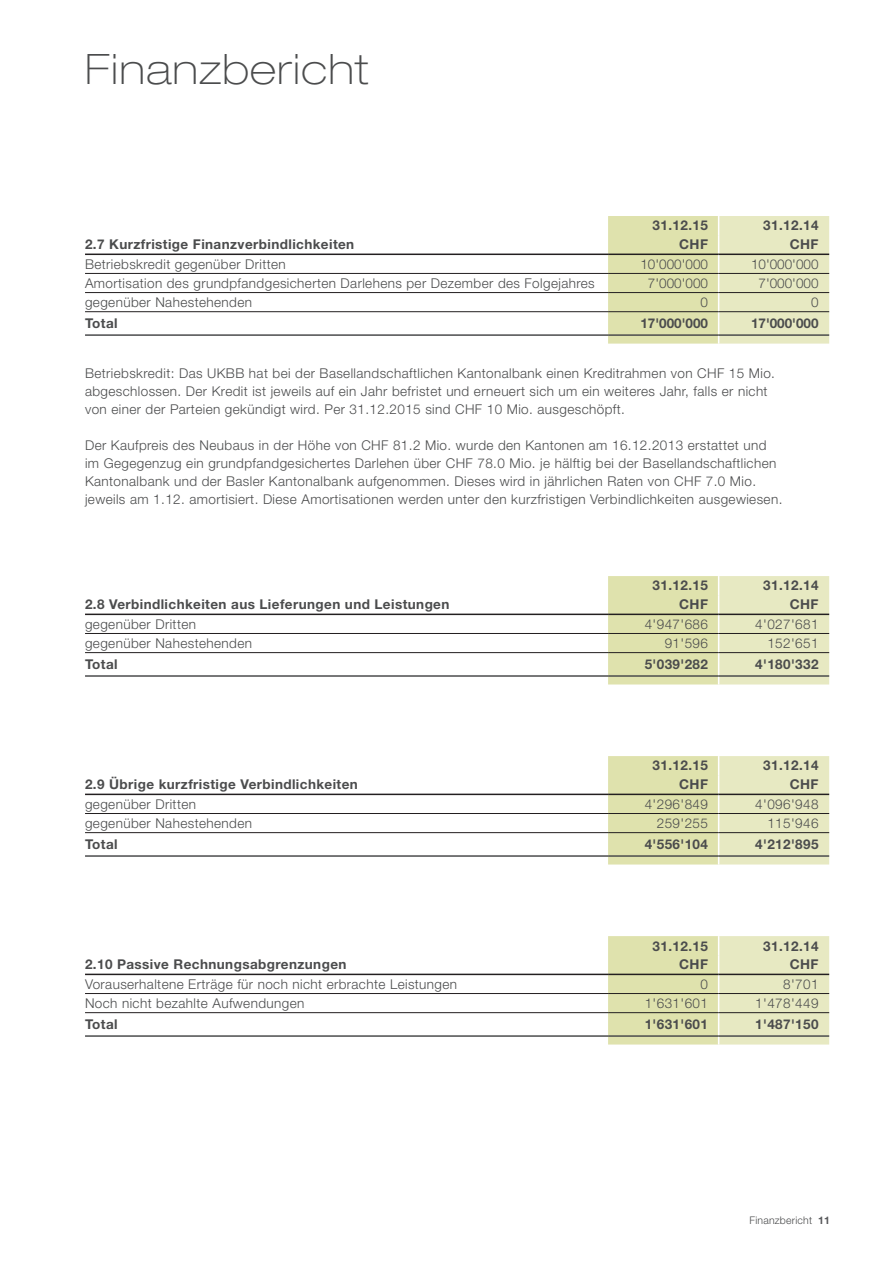
<style>
.page{position:relative;width:893px;height:1263px;background:#fff}
.page>*{position:absolute;margin:0;border:0;box-sizing:border-box;transform-origin:0 0}
.t1{font:100 expanded 42px "Helvetica Neue LT Std";letter-spacing:.03em;color:#4b4c4d}
.t2{font:300 13.5px/18px "Helvetica Neue LT Std";letter-spacing:.03em;color:#4b4c4d}
.t3{font:700 13.5px "Helvetica Neue LT Std";letter-spacing:.03em;color:#4b4c4d}
.t4{font:300 10.5px "Helvetica Neue LT Std";letter-spacing:.02em;color:#4b4c4d}
.s1{font-weight:700;color:#57585a}
</style>
<div class="page">
<svg style="left:608px;top:216px;width:221px;height:128px;background:#e1e4b7"></svg>
<hr style="left:85px;top:254px;width:523px;height:1px;background:#231f20">
<hr style="left:608px;top:254px;width:111px;height:1px;background:#231f20">
<hr style="left:719px;top:254px;width:110px;height:1px;background:#231f20">
<hr style="left:85px;top:273px;width:523px;height:1px;background:#231f20">
<hr style="left:608px;top:273px;width:111px;height:1px;background:#231f20">
<hr style="left:719px;top:273px;width:110px;height:1px;background:#231f20">
<hr style="left:85px;top:292px;width:523px;height:1px;background:#231f20">
<hr style="left:608px;top:292px;width:111px;height:1px;background:#231f20">
<hr style="left:719px;top:292px;width:110px;height:1px;background:#231f20">
<hr style="left:85px;top:311px;width:523px;height:1px;background:#231f20">
<hr style="left:608px;top:311px;width:111px;height:1px;background:#231f20">
<hr style="left:719px;top:311px;width:110px;height:1px;background:#231f20">
<hr style="left:85px;top:334px;width:523px;height:2px;background:#4b4c4d">
<hr style="left:608px;top:334px;width:111px;height:2px;background:#4b4c4d">
<hr style="left:719px;top:334px;width:110px;height:2px;background:#4b4c4d">
<svg style="left:608px;top:576px;width:221px;height:108px;background:#e2e4b7"></svg>
<hr style="left:85px;top:614px;width:523px;height:1px;background:#231f20">
<hr style="left:608px;top:614px;width:111px;height:1px;background:#231f20">
<hr style="left:719px;top:614px;width:110px;height:1px;background:#231f20">
<hr style="left:85px;top:633px;width:523px;height:1px;background:#231f20">
<hr style="left:608px;top:633px;width:111px;height:1px;background:#231f20">
<hr style="left:719px;top:633px;width:110px;height:1px;background:#231f20">
<hr style="left:85px;top:652px;width:523px;height:1px;background:#231f20">
<hr style="left:608px;top:652px;width:111px;height:1px;background:#231f20">
<hr style="left:719px;top:652px;width:110px;height:1px;background:#231f20">
<hr style="left:85px;top:675px;width:523px;height:2px;background:#4b4c4d">
<hr style="left:608px;top:675px;width:111px;height:2px;background:#4b4c4d">
<hr style="left:719px;top:675px;width:110px;height:2px;background:#4b4c4d">
<svg style="left:608px;top:756px;width:221px;height:108px;background:#e1e4b7"></svg>
<hr style="left:85px;top:794px;width:523px;height:1px;background:#231f20">
<hr style="left:608px;top:794px;width:111px;height:1px;background:#231f20">
<hr style="left:719px;top:794px;width:110px;height:1px;background:#231f20">
<hr style="left:85px;top:813px;width:523px;height:1px;background:#231f20">
<hr style="left:608px;top:813px;width:111px;height:1px;background:#231f20">
<hr style="left:719px;top:813px;width:110px;height:1px;background:#231f20">
<hr style="left:85px;top:832px;width:523px;height:1px;background:#231f20">
<hr style="left:608px;top:832px;width:111px;height:1px;background:#231f20">
<hr style="left:719px;top:832px;width:110px;height:1px;background:#231f20">
<hr style="left:85px;top:855px;width:523px;height:2px;background:#4b4c4d">
<hr style="left:608px;top:855px;width:111px;height:2px;background:#4b4c4d">
<hr style="left:719px;top:855px;width:110px;height:2px;background:#4b4c4d">
<svg style="left:608px;top:936px;width:221px;height:108px;background:#e1e4b7"></svg>
<hr style="left:85px;top:974px;width:523px;height:1px;background:#231f20">
<hr style="left:608px;top:974px;width:111px;height:1px;background:#231f20">
<hr style="left:719px;top:974px;width:110px;height:1px;background:#231f20">
<hr style="left:85px;top:993px;width:523px;height:1px;background:#231f20">
<hr style="left:608px;top:993px;width:111px;height:1px;background:#231f20">
<hr style="left:719px;top:993px;width:110px;height:1px;background:#231f20">
<hr style="left:85px;top:1012px;width:523px;height:1px;background:#231f20">
<hr style="left:608px;top:1012px;width:111px;height:1px;background:#231f20">
<hr style="left:719px;top:1012px;width:110px;height:1px;background:#231f20">
<hr style="left:85px;top:1035px;width:523px;height:2px;background:#4b4c4d">
<hr style="left:608px;top:1035px;width:111px;height:2px;background:#4b4c4d">
<hr style="left:719px;top:1035px;width:110px;height:2px;background:#4b4c4d">
<h1 class="t1" style="left:85px;top:44px;width:285px">Finanzbericht</h1>
<p class="t3" style="left:653px;top:217px;width:57px">31.12.15</p>
<p class="t3" style="left:763px;top:217px;width:57px">31.12.14</p>
<p class="t3" style="left:85px;top:236px;width:271px">2.7 Kurzfristige Finanzverbindlichkeiten</p>
<p class="t3" style="left:679px;top:236px;width:30px">CHF</p>
<p class="t3" style="left:790px;top:236px;width:30px">CHF</p>
<p class="t2" style="left:85px;top:255px;width:202px">Betriebskredit gegenüber Dritten</p>
<p class="t2" style="left:640px;top:255px;width:69px">10'000'000</p>
<p class="t2" style="left:751px;top:255px;width:69px">10'000'000</p>
<p class="t2" style="left:85px;top:274px;width:511px">Amortisation des grundpfandgesicherten Darlehens per Dezember des Folgejahres</p>
<p class="t2" style="left:648px;top:274px;width:62px">7'000'000</p>
<p class="t2" style="left:758px;top:274px;width:62px">7'000'000</p>
<p class="t2" style="left:85px;top:293px;width:168px">gegenüber Nahestehenden</p>
<p class="t2" style="left:700px;top:293px;width:9px">0</p>
<p class="t2" style="left:811px;top:293px;width:9px">0</p>
<p class="t3" style="left:85px;top:315px;width:34px">Total</p>
<p class="t3" style="left:640px;top:315px;width:69px">17'000'000</p>
<p class="t3" style="left:751px;top:315px;width:69px">17'000'000</p>
<p class="t2" style="left:85px;top:364px;width:691px">Betriebskredit: Das UKBB hat bei der Basellandschaftlichen Kantonalbank einen Kreditrahmen von CHF 15 Mio. abgeschlossen. Der Kredit ist jeweils auf ein Jahr befristet und erneuert sich um ein weiteres Jahr, falls er nicht von einer der Parteien gekündigt wird. Per 31.12.2015 sind CHF 10 Mio. ausgeschöpft.</p>
<p class="t2" style="left:85px;top:436px;width:699px">Der Kaufpreis des Neubaus in der Höhe von CHF 81.2 Mio. wurde den Kantonen am 16.12.2013 erstattet und im Gegegenzug ein grundpfandgesichertes Darlehen über CHF 78.0 Mio. je hälftig bei der Basellandschaftlichen Kantonalbank und der Basler Kantonalbank aufgenommen. Dieses wird in jährlichen Raten von CHF 7.0 Mio. jeweils am 1.12. amortisiert. Diese Amortisationen werden unter den kurzfristigen Verbindlichkeiten ausgewiesen.</p>
<p class="t3" style="left:653px;top:577px;width:57px">31.12.15</p>
<p class="t3" style="left:763px;top:577px;width:57px">31.12.14</p>
<p class="t3" style="left:85px;top:596px;width:366px">2.8 Verbindlichkeiten aus Lieferungen und Leistungen</p>
<p class="t3" style="left:679px;top:596px;width:30px">CHF</p>
<p class="t3" style="left:790px;top:596px;width:30px">CHF</p>
<p class="t2" style="left:85px;top:615px;width:113px">gegenüber Dritten</p>
<p class="t2" style="left:645px;top:615px;width:65px">4'947'686</p>
<p class="t2" style="left:755px;top:615px;width:65px">4'027'681</p>
<p class="t2" style="left:85px;top:634px;width:168px">gegenüber Nahestehenden</p>
<p class="t2" style="left:665px;top:634px;width:45px">91'596</p>
<p class="t2" style="left:767px;top:634px;width:53px">152'651</p>
<p class="t3" style="left:85px;top:656px;width:34px">Total</p>
<p class="t3" style="left:645px;top:656px;width:65px">5'039'282</p>
<p class="t3" style="left:755px;top:656px;width:65px">4'180'332</p>
<p class="t3" style="left:653px;top:757px;width:57px">31.12.15</p>
<p class="t3" style="left:763px;top:757px;width:57px">31.12.14</p>
<p class="t3" style="left:85px;top:776px;width:274px">2.9 Übrige kurzfristige Verbindlichkeiten</p>
<p class="t3" style="left:679px;top:776px;width:30px">CHF</p>
<p class="t3" style="left:790px;top:776px;width:30px">CHF</p>
<p class="t2" style="left:85px;top:795px;width:113px">gegenüber Dritten</p>
<p class="t2" style="left:645px;top:795px;width:65px">4'296'849</p>
<p class="t2" style="left:755px;top:795px;width:65px">4'096'948</p>
<p class="t2" style="left:85px;top:814px;width:168px">gegenüber Nahestehenden</p>
<p class="t2" style="left:657px;top:814px;width:53px">259'255</p>
<p class="t2" style="left:767px;top:814px;width:53px">115'946</p>
<p class="t3" style="left:85px;top:836px;width:34px">Total</p>
<p class="t3" style="left:645px;top:836px;width:65px">4'556'104</p>
<p class="t3" style="left:755px;top:836px;width:65px">4'212'895</p>
<p class="t3" style="left:653px;top:937px;width:57px">31.12.15</p>
<p class="t3" style="left:763px;top:937px;width:57px">31.12.14</p>
<p class="t3" style="left:85px;top:956px;width:263px">2.10 Passive Rechnungsabgrenzungen</p>
<p class="t3" style="left:679px;top:956px;width:30px">CHF</p>
<p class="t3" style="left:790px;top:956px;width:30px">CHF</p>
<p class="t2" style="left:85px;top:975px;width:374px">Vorauserhaltene Erträge für noch nicht erbrachte Leistungen</p>
<p class="t2" style="left:700px;top:975px;width:9px">0</p>
<p class="t2" style="left:783px;top:975px;width:37px">8'701</p>
<p class="t2" style="left:85px;top:994px;width:221px">Noch nicht bezahlte Aufwendungen</p>
<p class="t2" style="left:645px;top:994px;width:65px">1'631'601</p>
<p class="t2" style="left:755px;top:994px;width:65px">1'478'449</p>
<p class="t3" style="left:85px;top:1016px;width:34px">Total</p>
<p class="t3" style="left:645px;top:1016px;width:65px">1'631'601</p>
<p class="t3" style="left:755px;top:1016px;width:65px">1'487'150</p>
<p class="t4" style="left:749px;top:1213px;width:82px">Finanzbericht <span class="s1">11</span></p>
</div>
